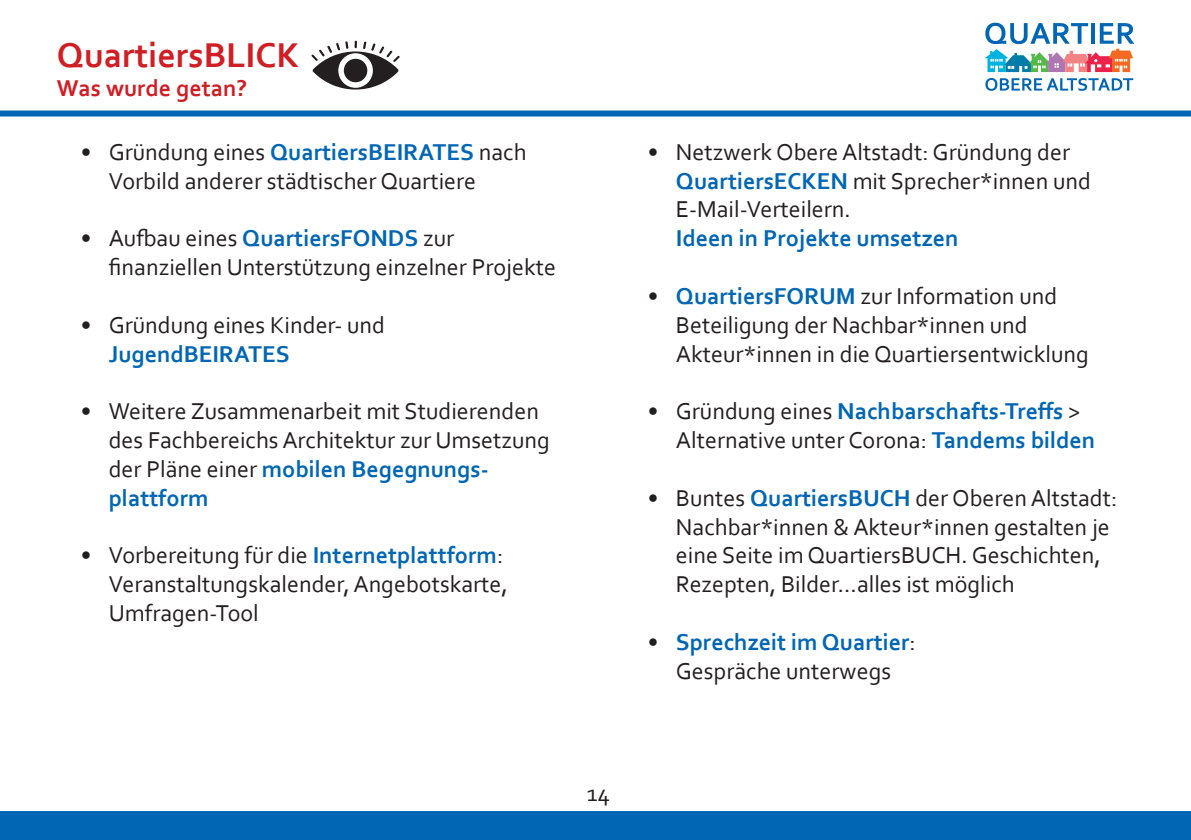
<style>
.page{position:relative;width:1191px;height:840px;background:#fff}
.page>*{position:absolute;margin:0;border:0;box-sizing:border-box;transform-origin:0 0}
.t1{font:700 36px "Corbel";color:#d01e25}
.t2{font:24px/28.8px "Corbel";color:#231f20}
.t3{font:700 24px "Corbel";color:#0166b3}
.t4{font:700 24px "Corbel";color:#d01e25}
.s1{font-weight:700;color:#0166b3}
</style>
<div class="page">
<svg style="left:985px;top:78px;width:148px;height:13px"></svg>
<svg style="left:984px;top:23px;width:150px;height:49px"></svg>
<div style="left:0;top:110px;width:1191px;height:6px;background:#0166b3"></div>
<div style="left:0;top:811px;width:1191px;height:28px;background:#0166b3"></div>
<svg style="left:311px;top:41px;width:89px;height:48px"></svg>
<h1 class="t1" style="left:57px;top:33px;width:244px">QuartiersBLICK</h1>
<p class="t4" style="left:57px;top:73px;width:192px">Was wurde getan?</p>
<p class="t2" style="left:109px;top:137px;width:419px;text-indent:-28px">• Gründung eines <span class="s1">QuartiersBEIRATES</span> nach<br>Vorbild anderer städtischer Quartiere</p>
<p class="t2" style="left:109px;top:223px;width:449px;text-indent:-28px">• Aufbau eines <span class="s1">QuartiersFONDS</span> zur finanziellen Unterstützung einzelner Projekte</p>
<p class="t2" style="left:81px;top:309px;width:306px">• Gründung eines Kinder- und</p>
<p class="t3" style="left:109px;top:338px;width:182px">JugendBEIRATES</p>
<p class="t2" style="left:109px;top:396px;width:442px;text-indent:-28px">• Weitere Zusammenarbeit mit Studierenden des Fachbereichs Architektur zur Umsetzung der Pläne einer <span class="s1">mobilen Begegnungs&shy;plattform</span></p>
<p class="t2" style="left:109px;top:540px;width:400px;text-indent:-28px">• Vorbereitung für die <span class="s1">Internetplattform</span>:<br>Veranstaltungskalender, Angebotskarte,<br>Umfragen-Tool</p>
<p class="t2" style="left:676px;top:137px;width:417px;text-indent:-28px">• Netzwerk Obere Altstadt: Gründung der<br><span class="s1">QuartiersECKEN</span> mit Sprecher*innen und<br>E-Mail-Verteilern.</p>
<p class="t3" style="left:676px;top:223px;width:284px">Ideen in Projekte umsetzen</p>
<p class="t2" style="left:676px;top:281px;width:414px;text-indent:-28px">• <span class="s1">QuartiersFORUM</span> zur Information und<br>Beteiligung der Nachbar*innen und<br>Akteur*innen in die Quartiersentwicklung</p>
<p class="t2" style="left:676px;top:396px;width:421px;text-indent:-28px">• Gründung eines <span class="s1">Nachbarschafts-Treffs</span> &gt;<br>Alternative unter Corona: <span class="s1">Tandems bilden</span></p>
<p class="t2" style="left:676px;top:482px;width:443px;text-indent:-28px">• Buntes <span class="s1">QuartiersBUCH</span> der Oberen Altstadt:<br>Nachbar*innen &amp; Akteur*innen gestalten je eine Seite im QuartiersBUCH. Geschichten, Rezepten, Bilder…alles ist möglich</p>
<p class="t2" style="left:648px;top:626px;width:269px;text-align:center">• <span class="s1">Sprechzeit im Quartier</span>:<br>Gespräche unterwegs</p>
<p class="t2" style="left:587px;top:777px;width:25px">14</p>
</div>
